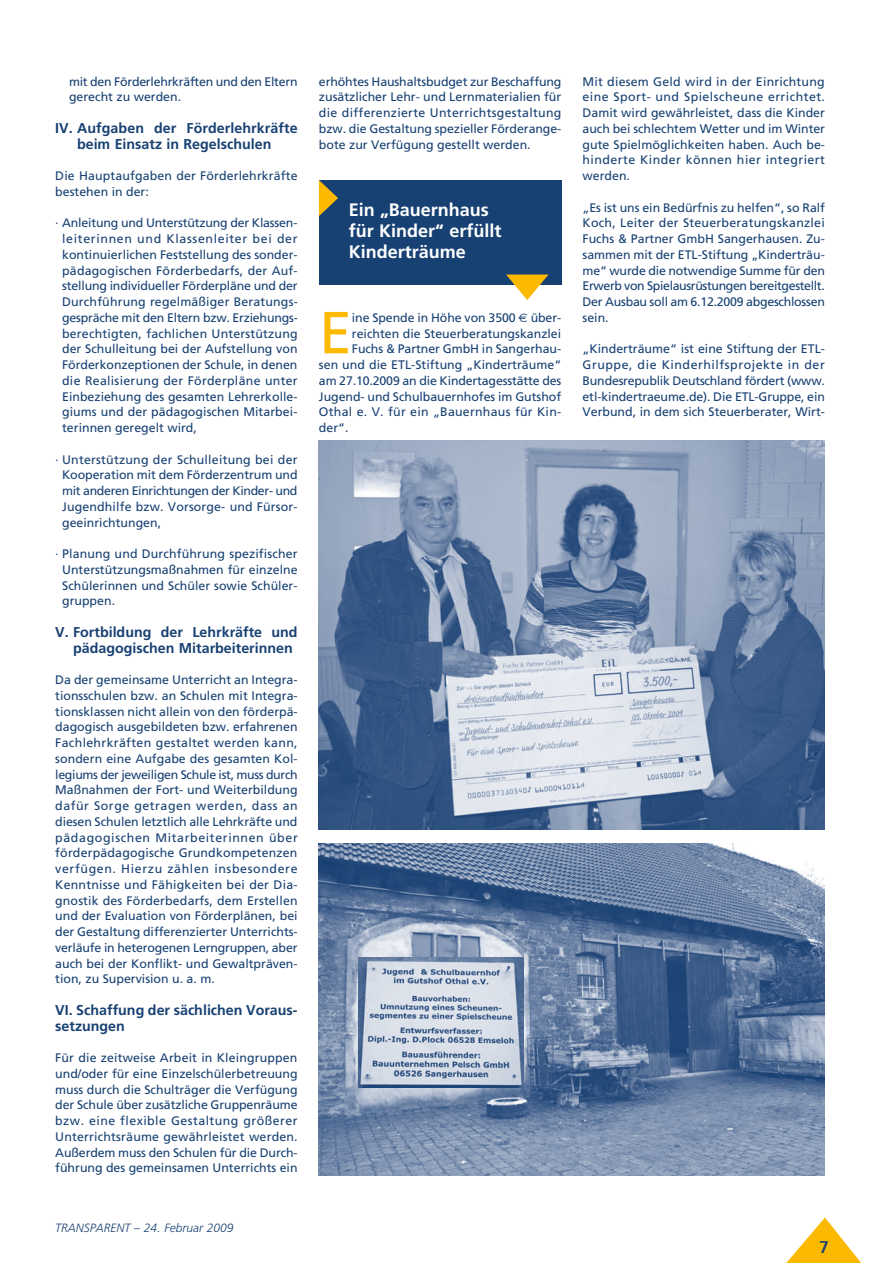
<style>
.page{position:relative;width:893px;height:1263px;background:#fff}
.page>*{position:absolute;margin:0;border:0;box-sizing:border-box;transform-origin:0 0}
.t1{font:59.25px "Frutiger";color:#fbb900}
.t2{font:800 18.75px "Rotis Sans Serif";color:#184173}
.t3{font:700 18px/21px "Frutiger";color:#fff}
.t4{font:700 14.25px/15.8px "Frutiger";color:#184173}
.t5{font:12.3px/15.8px "Frutiger";color:#184173;text-align:justify}
.t6{font:12.3px/15.8px "Frutiger";letter-spacing:-.02em;color:#184173}
.t7{font:12.3px "Frutiger";letter-spacing:.02em;color:#184173}
.t8{font:italic 300 12px "Frutiger";color:#184173}
.s1{font-family:"Euro Sans"}
</style>
<div class="page">
<svg style="left:786px;top:1217px;width:75px;height:46px"></svg>
<div style="left:319px;top:180px;width:242px;height:104px;background:#184173"></div>
<svg style="left:319px;top:180px;width:19px;height:36px"></svg>
<svg style="left:506px;top:275px;width:43px;height:25px"></svg>
<img style="left:319px;top:440px;width:506px;height:389px">
<img style="left:319px;top:843px;width:506px;height:333px">
<img style="left:358px;top:957px;width:165px;height:131px">
<p class="t6" style="left:69px;top:73px;width:230px">mit den Förderlehrkräften und den Eltern gerecht zu werden.</p>
<p class="t4" style="left:55px;top:120px;width:244px;text-align:center">IV. Aufgaben der Förderlehrkräfte beim Einsatz in Regelschulen</p>
<p class="t5" style="left:55px;top:168px;width:244px">Die Hauptaufgaben der Förderlehrkräfte bestehen in der:</p>
<p class="t5" style="left:62px;top:215px;width:237px;text-indent:-7px">· Anleitung und Unterstützung der Klassen&shy;leiterinnen und Klassenleiter bei der kontinuierlichen Feststellung des sonder&shy;pädagogischen Förderbedarfs, der Auf&shy;stellung individueller Förderpläne und der Durchführung regelmäßiger Beratungs&shy;gespräche mit den Eltern bzw. Erziehungs&shy;berechtigten, fachlichen Unterstützung der Schulleitung bei der Aufstellung von Förderkonzeptionen der Schule, in denen die Realisierung der Förderpläne unter Einbeziehung des gesamten Lehrerkolle&shy;giums und der pädagogischen Mitarbei&shy;terinnen geregelt wird,</p>
<p class="t5" style="left:62px;top:451px;width:237px;text-indent:-7px">· Unterstützung der Schulleitung bei der Kooperation mit dem Förderzentrum und mit anderen Einrichtungen der Kinder- und Jugendhilfe bzw. Vorsorge- und Fürsor&shy;geeinrichtungen,</p>
<p class="t5" style="left:62px;top:546px;width:237px;text-indent:-7px">· Planung und Durchführung spezifischer Unterstützungsmaßnahmen für einzelne Schülerinnen und Schüler sowie Schüler&shy;gruppen.</p>
<p class="t4" style="left:73px;top:624px;width:226px;text-indent:-18px">V. Fortbildung der Lehrkräfte und pädagogischen Mitarbeiterinnen</p>
<p class="t5" style="left:55px;top:672px;width:244px">Da der gemeinsame Unterricht an Integra&shy;tionsschulen bzw. an Schulen mit Integra&shy;tionsklassen nicht allein von den förderpä&shy;dagogisch ausgebildeten bzw. erfahrenen Fachlehrkräften gestaltet werden kann, sondern eine Aufgabe des gesamten Kol&shy;legiums der jeweiligen Schule ist, muss durch Maßnahmen der Fort- und Weiterbildung dafür Sorge getragen werden, dass an diesen Schulen letztlich alle Lehrkräfte und pädagogischen Mitarbeiterinnen über förderpädagogische Grundkompetenzen verfügen. Hierzu zählen insbesondere Kenntnisse und Fähigkeiten bei der Dia&shy;gnostik des Förderbedarfs, dem Erstellen und der Evaluation von Förderplänen, bei der Gestaltung differenzierter Unterrichts&shy;verläufe in heterogenen Lerngruppen, aber auch bei der Konflikt- und Gewaltpräven&shy;tion, zu Supervision u. a. m.</p>
<p class="t4" style="left:55px;top:1002px;width:244px">VI. Schaffung der sächlichen Voraus&shy;setzungen</p>
<p class="t5" style="left:55px;top:1050px;width:244px">Für die zeitweise Arbeit in Kleingruppen und/oder für eine Einzelschülerbetreuung muss durch die Schulträger die Verfügung der Schule über zusätzliche Gruppenräume bzw. eine flexible Gestaltung größerer Unterrichtsräume gewährleistet werden.<br>Außerdem muss den Schulen für die Durch&shy;führung des gemeinsamen Unterrichts ein</p>
<p class="t8" style="left:55px;top:1220px;width:180px">TRANSPARENT – 24. Februar 2009</p>
<p class="t5" style="left:319px;top:73px;width:244px">erhöhtes Haushaltsbudget zur Beschaffung zusätzlicher Lehr- und Lernmaterialien für die differenzierte Unterrichtsgestaltung bzw. die Gestaltung spezieller Förderange&shy;bote zur Verfügung gestellt werden.</p>
<h3 class="t3" style="left:349px;top:199px;width:154px">Ein „Bauernhaus für Kinder“ erfüllt<br>Kinderträume</h3>
<h1 class="t1" style="left:319px;top:298px;width:34px">E</h1>
<p class="t5" style="left:352px;top:309px;width:211px">ine Spende in Höhe von 3500 <span class="s1">€</span> über-</p>
<p class="t5" style="left:352px;top:325px;width:211px">reichten die Steuerberatungskanzlei</p>
<p class="t5" style="left:352px;top:341px;width:211px">Fuchs &amp; Partner GmbH in Sangerhau-</p>
<p class="t5" style="left:319px;top:357px;width:244px">sen und die ETL-Stiftung „Kinderträume“</p>
<p class="t5" style="left:319px;top:373px;width:244px">am 27.10.2009 an die Kindertagesstätte des</p>
<p class="t5" style="left:319px;top:388px;width:244px">Jugend- und Schulbauernhofes im Gutshof</p>
<p class="t7" style="left:319px;top:405px;width:244px">Othal e. V. für ein „Bauernhaus für Kin-</p>
<p class="t5" style="left:319px;top:420px;width:31px">der“.</p>
<p class="t5" style="left:583px;top:73px;width:244px">Mit diesem Geld wird in der Einrichtung eine Sport- und Spielscheune errichtet.<br>Damit wird gewährleistet, dass die Kinder auch bei schlechtem Wetter und im Winter gute Spielmöglichkeiten haben. Auch be&shy;hinderte Kinder können hier integriert werden.</p>
<p class="t5" style="left:583px;top:199px;width:244px">„Es ist uns ein Bedürfnis zu helfen“, so Ralf Koch, Leiter der Steuerberatungskanzlei Fuchs &amp; Partner GmbH Sangerhausen. Zu&shy;sammen mit der ETL-Stiftung „Kinderträu&shy;me“ wurde die notwendige Summe für den Erwerb von Spielausrüstungen bereitgestellt.<br>Der Ausbau soll am 6.12.2009 abgeschlossen sein.</p>
<p class="t5" style="left:583px;top:341px;width:244px">„Kinderträume“ ist eine Stiftung der ETL-Gruppe, die Kinderhilfsprojekte in der Bundesrepublik Deutschland fördert (www. etl-kindertraeume.de). Die ETL-Gruppe, ein Verbund, in dem sich Steuerberater, Wirt-</p>
<h2 class="t2" style="left:819px;top:1234px;width:12px">7</h2>
</div>
